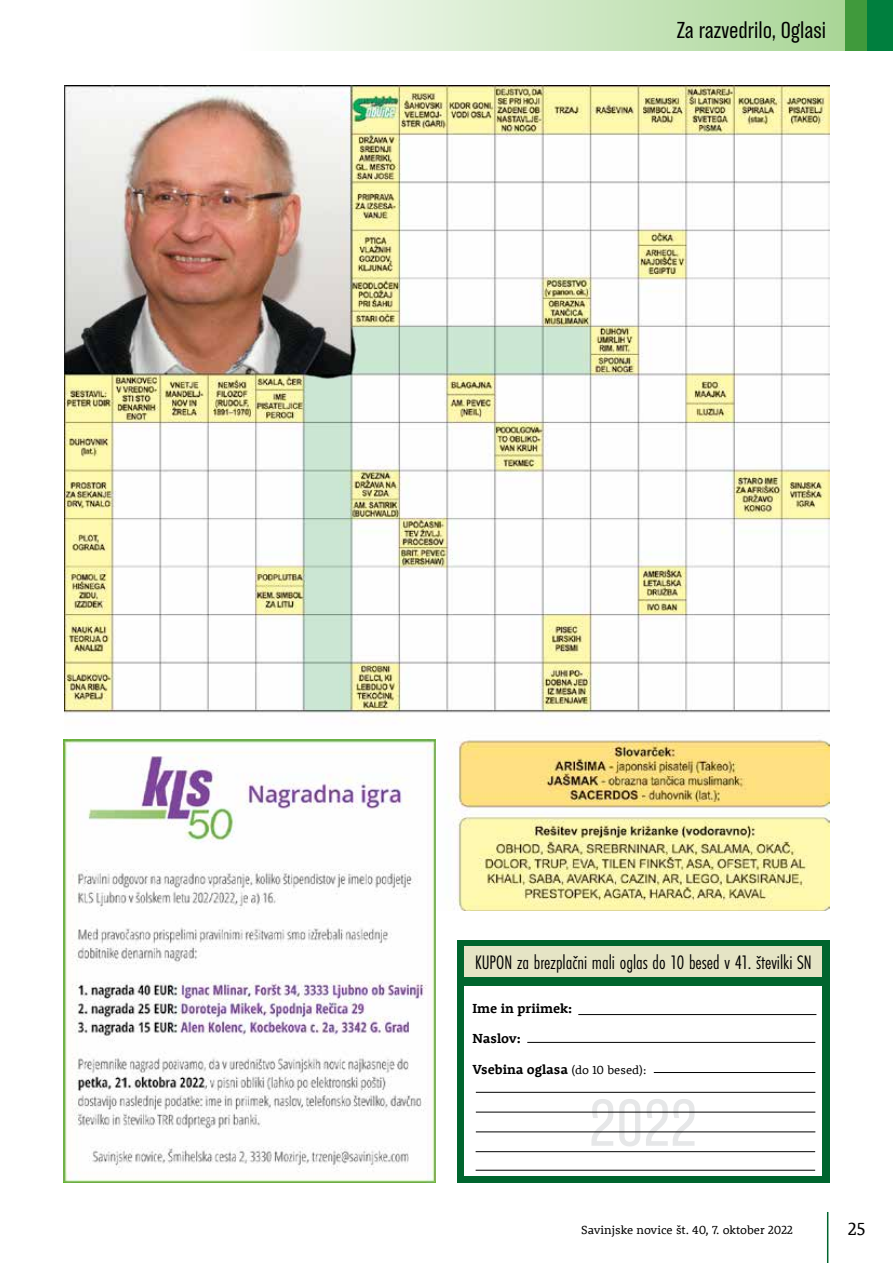
<style>
.page{position:relative;width:893px;height:1263px;background:#fff}
.page>*{position:absolute;margin:0;border:0;box-sizing:border-box;transform-origin:0 0}
.t1{font:60px "TT Backwards Sans Regular";color:#e6e7e8}
.t2{font:21px "TT Backwards Sans Regular";color:#000}
.t3{font:20.25px "Futura PT Cond";color:#000}
.t4{font:18px "Rooney";color:#000}
.t5{font:700 13.5px "Rooney";color:#000}
.t6{font:12px "Rooney";color:#000}
.s1{font-weight:400;font-size:12px}
</style>
<div class="page">
<div style="left:240px;top:0;width:653px;height:51px;background:linear-gradient(to right,#fefefe,#a2d28e)"></div>
<hr style="left:827px;top:1212px;width:1px;height:51px;background:#00652e">
<div style="left:846px;top:0;width:23px;height:51px;background:#409a3c"></div>
<div style="left:867px;top:0;width:26px;height:51px;background:#007f3e"></div>
<div style="left:457px;top:940px;width:372px;height:242px;background:#00652e"></div>
<div style="left:465px;top:986px;width:357px;height:190px;background:#fff"></div>
<div style="left:465px;top:946px;width:357px;height:31px;background:#e5e4c5"></div>
<hr style="left:578px;top:1014px;width:238px;height:1px;background:#000">
<hr style="left:654px;top:1072px;width:161px;height:1px;background:#000">
<hr style="left:527px;top:1042px;width:288px;height:1px;background:#000">
<hr style="left:476px;top:1092px;width:339px;height:1px;background:#000">
<hr style="left:476px;top:1112px;width:339px;height:1px;background:#000">
<hr style="left:476px;top:1131px;width:339px;height:1px;background:#000">
<hr style="left:476px;top:1151px;width:339px;height:1px;background:#000">
<hr style="left:476px;top:1170px;width:339px;height:1px;background:#000">
<img style="left:64px;top:85px;width:765px;height:826px">
<img style="left:64px;top:740px;width:372px;height:442px">
<p class="t2" style="left:677px;top:17px;width:151px">Za razvedrilo, Oglasi</p>
<p class="t3" style="left:475px;top:950px;width:338px">KUPON za brezplačni mali oglas do 10 besed v 41. številki SN</p>
<p class="t5" style="left:472px;top:999px;width:101px">Ime in priimek:</p>
<p class="t5" style="left:472px;top:1029px;width:50px">Naslov:</p>
<p class="t5" style="left:472px;top:1060px;width:175px">Vsebina oglasa <span class="s1">(do 10 besed):</span></p>
<h1 class="t1" style="left:589px;top:1084px;width:109px">2022</h1>
<p class="t6" style="left:581px;top:1221px;width:213px">Savinjske novice št. 40, 7. oktober 2022</p>
<p class="t4" style="left:848px;top:1216px;width:19px">25</p>
</div>
